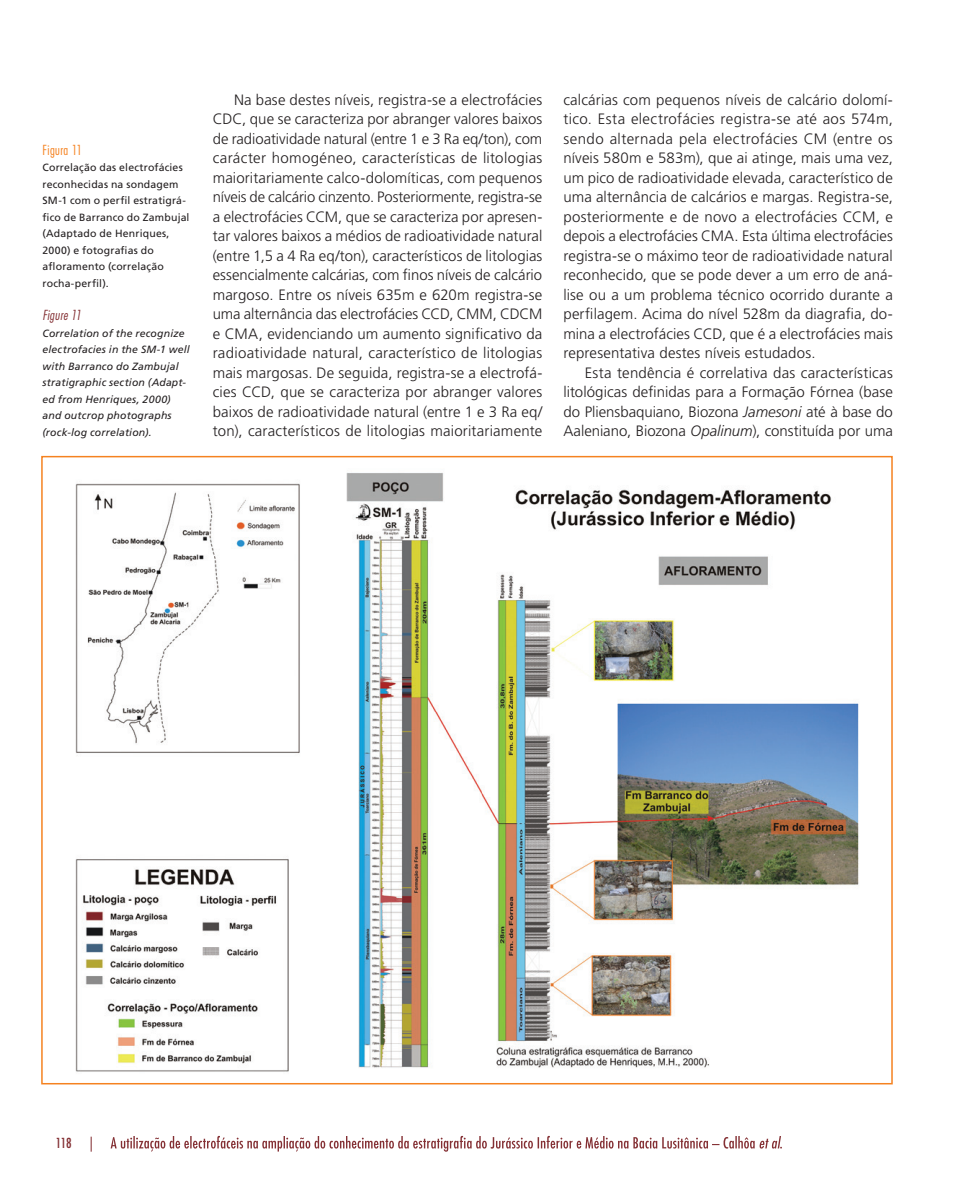
<style>
.page{position:relative;width:978px;height:1191px;background:#fff}
.page>*{position:absolute;margin:0;border:0;box-sizing:border-box;transform-origin:0 0}
.t1{font:300 15px/19.5px "Frutiger LT Std";letter-spacing:.005em;color:#231f20;text-align:justify}
.t2{font:300 condensed 13.5px "Futura Std";letter-spacing:.03em;color:#f58220}
.t3{font:italic 300 condensed 13.5px "Futura Std";letter-spacing:.025em;color:#843034}
.t4{font:condensed 13.5px "Futura Std";color:#843034}
.t5{font:10.5px/16.5px "Frutiger LT Std";letter-spacing:.015em;color:#231f20}
.t6{font:italic 10.5px/16.5px "Frutiger LT Std";letter-spacing:.015em;color:#231f20}
.s1{font-style:italic}
</style>
<div class="page">
<svg style="left:91px;top:1135px;width:691px;height:16px"></svg>
<img style="left:75px;top:472px;width:784px;height:600px">
<p class="t2" style="left:43px;top:142px;width:41px">Figura 11</p>
<p class="t5" style="left:43px;top:159px;width:149px">Correlação das electrofácies reconhecidas na sondagem<br>SM-1 com o perfil estratigrá&shy;fico de Barranco do Zambujal (Adaptado de Henriques,<br>2000) e fotografias do afloramento (correlação rocha-perfil).</p>
<p class="t3" style="left:43px;top:307px;width:40px">Figure 11</p>
<p class="t6" style="left:43px;top:325px;width:149px">Correlation of the recognize electrofacies in the SM-1 well with Barranco do Zambujal stratigraphic section (Adapt&shy;ed from Henriques, 2000) and outcrop photographs (rock-log correlation).</p>
<p class="t1" style="left:213px;top:90px;width:331px;text-indent:21px">Na base destes níveis, registra-se a electrofácies CDC, que se caracteriza por abranger valores baixos de radioatividade natural (entre 1 e 3 Ra eq/ton), com carácter homogéneo, características de litologias maioritariamente calco-dolomíticas, com pequenos níveis de calcário cinzento. Posteriormente, registra-se a electrofácies CCM, que se caracteriza por apresen&shy;tar valores baixos a médios de radioatividade natural (entre 1,5 a 4 Ra eq/ton), característicos de litologias essencialmente calcárias, com finos níveis de calcário margoso. Entre os níveis 635m e 620m registra-se uma alternância das electrofácies CCD, CMM, CDCM e CMA, evidenciando um aumento significativo da radioatividade natural, característico de litologias mais margosas. De seguida, registra-se a electrofá&shy;cies CCD, que se caracteriza por abranger valores baixos de radioatividade natural (entre 1 e 3 Ra eq/ ton), característicos de litologias maioritariamente</p>
<p class="t1" style="left:563px;top:90px;width:331px">calcárias com pequenos níveis de calcário dolomí&shy;tico. Esta electrofácies registra-se até aos 574m, sendo alternada pela electrofácies CM (entre os níveis 580m e 583m), que ai atinge, mais uma vez, um pico de radioatividade elevada, característico de uma alternância de calcários e margas. Registra-se, posteriormente e de novo a electrofácies CCM, e depois a electrofácies CMA. Esta última electrofácies registra-se o máximo teor de radioatividade natural reconhecido, que se pode dever a um erro de aná&shy;lise ou a um problema técnico ocorrido durante a perfilagem. Acima do nível 528m da diagrafia, do&shy;mina a electrofácies CCD, que é a electrofácies mais representativa destes níveis estudados.</p>
<p class="t1" style="left:563px;top:363px;width:331px;text-indent:21px">Esta tendência é correlativa das características litológicas definidas para a Formação Fórnea (base do Pliensbaquiano, Biozona <span class="s1">Jamesoni</span> até à base do Aaleniano, Biozona <span class="s1">Opalinum</span>), constituída por uma</p>
<p class="t4" style="left:56px;top:1135px;width:17px">118</p>
</div>
